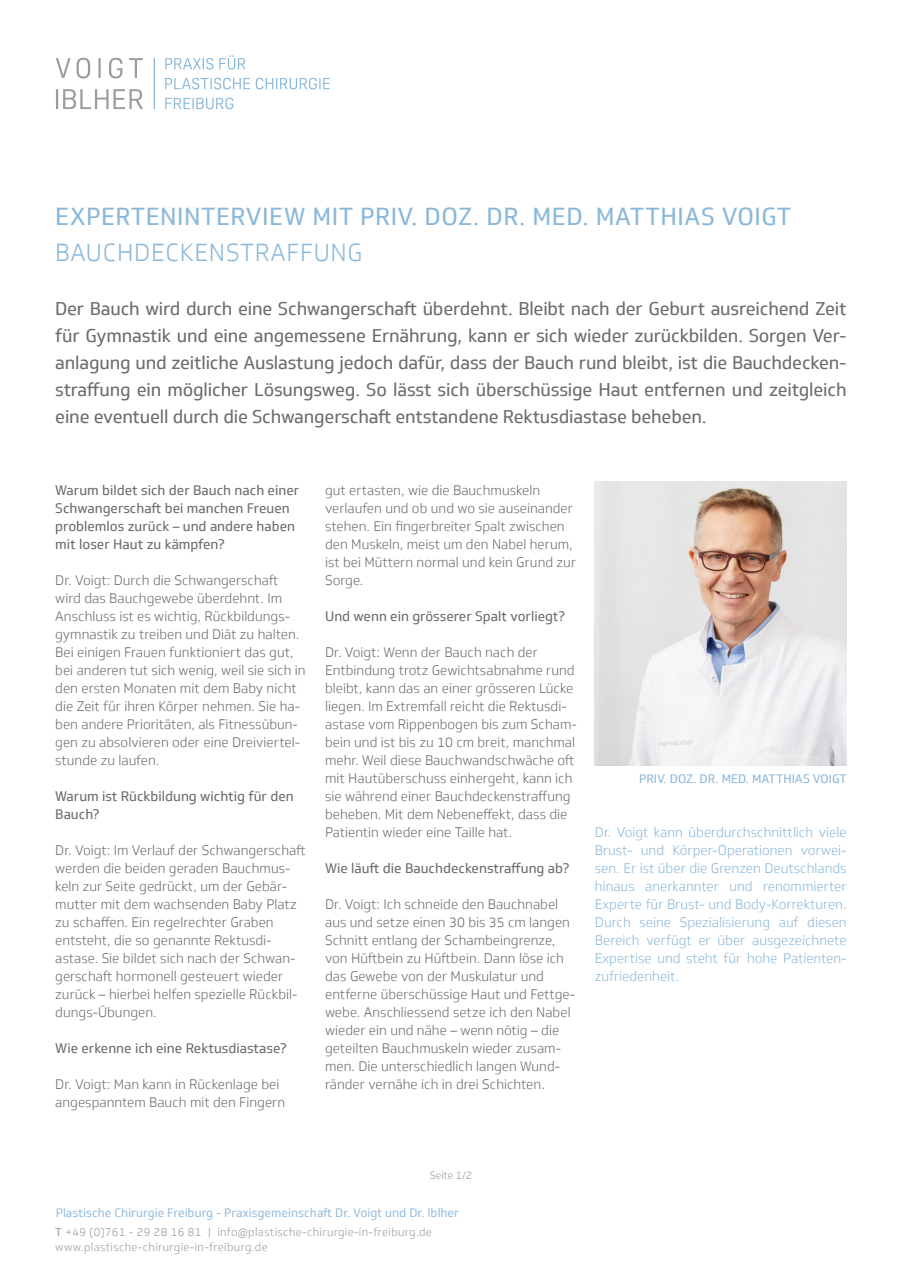
<style>
.page{position:relative;width:902px;height:1272px;background:#fff}
.page>*{position:absolute;margin:0;border:0;box-sizing:border-box;transform-origin:0 0}
.t1{font:24px "Soleto";letter-spacing:.02em;color:#8bb8d9}
.t2{font:300 24px "Soleto";letter-spacing:.03em;color:#8bb8d9}
.t3{font:18px/27px "Soleto";letter-spacing:-.01em;color:#6c6d70;text-align:justify}
.t4{font:300 13.5px/18px "Soleto";color:#6c6d70}
.t5{font:300 13.5px/18px "Soleto";color:#8bb8d9;text-align:justify}
.t6{font:13.5px/18px "Soleto";color:#6c6d70}
.t7{font:12px "Soleto";color:#99bfdf}
.t8{font:12px "Soleto";color:#8bb8d9}
.t9{font:300 11.25px/19.5px "Soleto";letter-spacing:.03em;color:#999b9f}
.t10{font:300 10.5px "Soleto";color:#999b9f}
.s1{font-weight:400;color:#8bb8d9}
.s2{font-weight:400}
</style>
<div class="page">
<img style="left:595px;top:482px;width:251px;height:283px">
<svg style="left:56px;top:55px;width:274px;height:54px"></svg>
<h1 class="t1" style="left:55px;top:202px;width:737px">EXPERTENINTERVIEW MIT PRIV. DOZ. DR. MED. MATTHIAS VOIGT</h1>
<h1 class="t2" style="left:55px;top:238px;width:309px">BAUCHDECKENSTRAFFUNG</h1>
<p class="t3" style="left:55px;top:295px;width:792px">Der Bauch wird durch eine Schwangerschaft überdehnt. Bleibt nach der Geburt ausreichend Zeit für Gymnastik und eine angemessene Ernährung, kann er sich wieder zurückbilden. Sorgen Ver&shy;anlagung und zeitliche Auslastung jedoch dafür, dass der Bauch rund bleibt, ist die Bauchdecken&shy;straffung ein möglicher Lösungsweg. So lässt sich überschüssige Haut entfernen und zeitgleich eine eventuell durch die Schwangerschaft entstandene Rektusdiastase beheben.</p>
<p class="t6" style="left:55px;top:481px;width:245px">Warum bildet sich der Bauch nach einer Schwangerschaft bei manchen Freuen problemlos zurück – und andere haben mit loser Haut zu kämpfen?</p>
<p class="t4" style="left:55px;top:571px;width:252px">Dr. Voigt: Durch die Schwangerschaft wird das Bauchgewebe überdehnt. Im Anschluss ist es wichtig, Rückbildungs&shy;gymnastik zu treiben und Diät zu halten.<br>Bei einigen Frauen funktioniert das gut, bei anderen tut sich wenig, weil sie sich in den ersten Monaten mit dem Baby nicht die Zeit für ihren Körper nehmen. Sie ha&shy;ben andere Prioritäten, als Fitnessübun&shy;gen zu absolvieren oder eine Dreiviertel&shy;stunde zu laufen.</p>
<p class="t6" style="left:55px;top:787px;width:240px">Warum ist Rückbildung wichtig für den<br>Bauch?</p>
<p class="t4" style="left:55px;top:841px;width:252px">Dr. Voigt: Im Verlauf der Schwangerschaft werden die beiden geraden Bauchmus&shy;keln zur Seite gedrückt, um der Gebär&shy;mutter mit dem wachsenden Baby Platz zu schaffen. Ein regelrechter Graben entsteht, die so genannte Rektusdi&shy;astase. Sie bildet sich nach der Schwan&shy;gerschaft hormonell gesteuert wieder zurück – hierbei helfen spezielle Rückbil&shy;dungs-Übungen.</p>
<p class="t6" style="left:55px;top:1039px;width:233px">Wie erkenne ich eine Rektusdiastase?</p>
<p class="t4" style="left:55px;top:1075px;width:231px">Dr. Voigt: Man kann in Rückenlage bei angespanntem Bauch mit den Fingern</p>
<p class="t4" style="left:325px;top:481px;width:252px">gut ertasten, wie die Bauchmuskeln verlaufen und ob und wo sie auseinander stehen. Ein fingerbreiter Spalt zwischen den Muskeln, meist um den Nabel herum, ist bei Müttern normal und kein Grund zur Sorge.</p>
<p class="t6" style="left:325px;top:607px;width:241px">Und wenn ein grösserer Spalt vorliegt?</p>
<p class="t4" style="left:325px;top:643px;width:253px">Dr. Voigt: Wenn der Bauch nach der Entbindung trotz Gewichtsabnahme rund bleibt, kann das an einer grösseren Lücke liegen. Im Extremfall reicht die Rektusdi&shy;astase vom Rippenbogen bis zum Scham&shy;bein und ist bis zu 10 cm breit, manchmal mehr. Weil diese Bauchwandschwäche oft mit Hautüberschuss einhergeht, kann ich sie während einer Bauchdeckenstraffung beheben. Mit dem Nebeneffekt, dass die Patientin wieder eine Taille hat.</p>
<p class="t6" style="left:325px;top:859px;width:246px">Wie läuft die Bauchdeckenstraffung ab?</p>
<p class="t4" style="left:325px;top:895px;width:251px">Dr. Voigt: Ich schneide den Bauchnabel aus und setze einen 30 bis 35 cm langen Schnitt entlang der Schambeingrenze, von Hüftbein zu Hüftbein. Dann löse ich das Gewebe von der Muskulatur und entferne überschüssige Haut und Fettge&shy;webe. Anschliessend setze ich den Nabel wieder ein und nähe – wenn nötig – die geteilten Bauchmuskeln wieder zusam&shy;men. Die unterschiedlich langen Wund&shy;ränder vernähe ich in drei Schichten.</p>
<p class="t8" style="left:639px;top:771px;width:209px">PRIV. DOZ. DR. MED. MATTHIAS VOIGT</p>
<p class="t5" style="left:595px;top:823px;width:253px">Dr. Voigt kann überdurchschnittlich viele Brust- und Körper-Operationen vorwei&shy;sen. Er ist über die Grenzen Deutschlands hinaus anerkannter und renommierter Experte für Brust- und Body-Korrekturen.<br>Durch seine Spezialisierung auf diesen Bereich verfügt er über ausgezeichnete Expertise und steht für hohe Patienten&shy;zufriedenheit.</p>
<p class="t10" style="left:430px;top:1169px;width:44px">Seite 1/2</p>
<p class="t7" style="left:56px;top:1205px;width:405px">Plastische Chirurgie Freiburg - Praxisgemeinschaft Dr. Voigt und Dr. Iblher</p>
<p class="t9" style="left:55px;top:1203px;width:378px"><span class="s1">Praxisgemeinschaft in Freiburg<br></span><span class="s2">T</span> +49 (0)761 - 29 28 16 81 | info@plastische-chirurgie-in-freiburg.de</p>
<p class="t9" style="left:55px;top:1237px;width:214px">www.plastische-chirurgie-in-freiburg.de</p>
</div>
